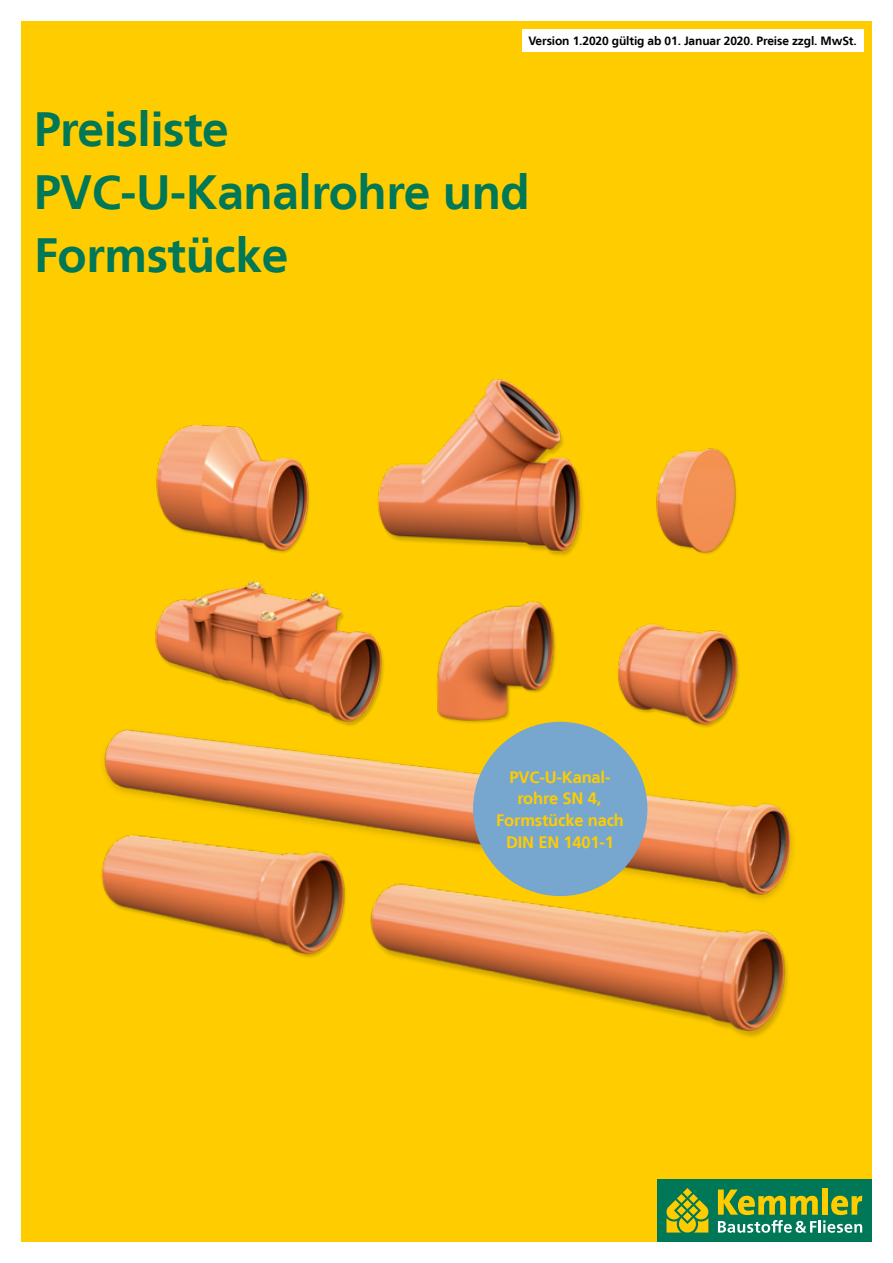
<style>
.page{position:relative;width:893px;height:1263px;background:#fff}
.page>*{position:absolute;margin:0;border:0;box-sizing:border-box;transform-origin:0 0}
.Überschrift_bold{font:700 48px "Frutiger LT";letter-spacing:-.01em;color:#007757}
.t1{font:700 16.5px/21.8px "Frutiger LT";letter-spacing:-.01em;color:#fc0;text-align:center}
.t2{font:700 12px "Frutiger LT";letter-spacing:-.01em;color:#000}
</style>
<div class="page">
<div style="left:21px;top:21px;width:851px;height:1221px;background:#fc0"></div>
<div style="left:657px;top:1179px;width:215px;height:63px;background:#007757"></div>
<svg style="left:666px;top:1188px;width:43px;height:45px"></svg>
<div style="left:822px;top:1188px;width:6px;height:27px;background:#fc0"></div>
<svg style="left:718px;top:1189px;width:144px;height:44px"></svg>
<img style="left:618px;top:624px;width:121px;height:96px">
<img style="left:378px;top:379px;width:205px;height:177px">
<img style="left:156px;top:424px;width:153px;height:129px">
<img style="left:656px;top:448px;width:80px;height:107px">
<img style="left:104px;top:720px;width:617px;height:46px">
<img style="left:101px;top:766px;width:242px;height:192px">
<img style="left:402px;top:601px;width:203px;height:142px">
<img style="left:141px;top:554px;width:261px;height:195px">
<img style="left:343px;top:760px;width:450px;height:277px">
<div style="left:473px;top:722px;width:174px;height:174px;background:#77a7cf;border-radius:50%"></div>
<div style="left:522px;top:30px;width:341px;height:22px;background:#fff"></div>
<p class="t2" style="left:528px;top:34px;width:330px">Version 1.2020 gültig ab 01. Januar 2020. Preise zzgl. MwSt.</p>
<p class="Überschrift_bold" style="left:34px;top:101px;width:196px">Preisliste</p>
<p class="Überschrift_bold" style="left:34px;top:164px;width:497px">PVC-U-Kanalrohre und</p>
<p class="Überschrift_bold" style="left:34px;top:227px;width:256px">Formstücke</p>
<p class="t1" style="left:496px;top:766px;width:129px">PVC-U-Kanal&shy;rohre SN 4,<br>Formstücke nach<br>DIN EN 1401-1</p>
</div>
